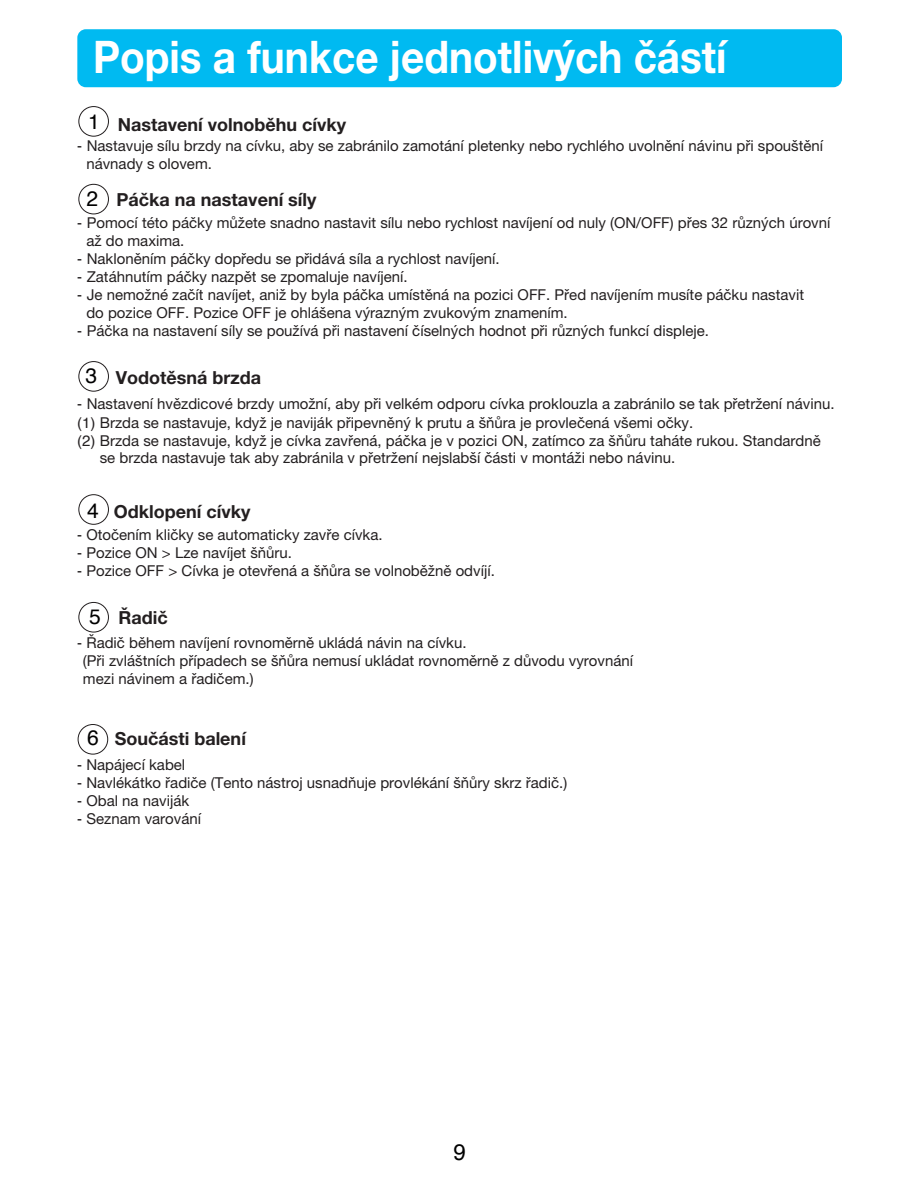
<style>
.page{position:relative;width:918px;height:1188px;background:#fff}
.page>*{position:absolute;margin:0;border:0;box-sizing:border-box;transform-origin:0 0}
.t1{font:700 45px "Helvetica Neue LT Pro";color:#fff;scale:.9 1}
.t2{font:22.5px "Helvetica";color:#000}
.t3{font:21px "Helvetica";color:#000}
.t4{font:700 18px "Helvetica Neue LT Pro";color:#231f20}
.t5{font:15px/18px "Helvetica Neue LT Pro";color:#231f20}
.s1{font-family:"Helvetica"}
.s2{font-family:"Helvetica";font-weight:400;font-size:21px;color:#000}
</style>
<div class="page">
<div style="left:77px;top:29px;width:765px;height:58px;background:#00baf1"></div>
<svg style="left:78px;top:106px;width:31px;height:31px"></svg>
<svg style="left:78px;top:602px;width:31px;height:30px"></svg>
<svg style="left:78px;top:494px;width:31px;height:31px"></svg>
<svg style="left:78px;top:184px;width:31px;height:30px"></svg>
<svg style="left:78px;top:361px;width:31px;height:31px"></svg>
<svg style="left:78px;top:724px;width:30px;height:31px"></svg>
<h1 class="t1" style="left:93px;top:28px;width:706px">Popis a funkce jednotlivých částí</h1>
<h3 class="t3" style="left:88px;top:103px;width:13px">1</h3>
<p class="t4" style="left:118px;top:113px;width:230px">Nastavení volnoběhu cívky</p>
<p class="t5" style="left:86px;top:137px;width:738px;line-height:17.4px;text-indent:-9px"><span class="s1">-</span> Nastavuje sílu brzdy na cívku, aby se zabránilo zamotání pletenky nebo rychlého uvolnění návinu při spouštění návnady s olovem.</p>
<p class="t4" style="left:86px;top:189px;width:232px"><span class="s2">2</span> Páčka na nastavení síly</p>
<p class="t5" style="left:86px;top:213px;width:746px;text-indent:-9px"><span class="s1">-</span> Pomocí této páčky můžete snadno nastavit sílu nebo rychlost navíjení od nuly (ON/OFF) přes 32 různých úrovní až do maxima.</p>
<p class="t5" style="left:77px;top:249px;width:424px"><span class="s1">-</span> Nakloněním páčky dopředu se přidává síla a rychlost navíjení.</p>
<p class="t5" style="left:77px;top:267px;width:332px"><span class="s1">-</span> Zatáhnutím páčky nazpět se zpomaluje navíjení.</p>
<p class="t5" style="left:86px;top:285px;width:719px;text-indent:-9px"><span class="s1">-</span> Je nemožné začít navíjet, aniž by byla páčka umístěná na pozici OFF. Před navíjením musíte páčku nastavit do pozice OFF. Pozice OFF je ohlášena výrazným zvukovým znamením.</p>
<p class="t5" style="left:77px;top:321px;width:633px"><span class="s1">-</span> Páčka na nastavení síly se používá při nastavení číselných hodnot při různých funkcí displeje.</p>
<p class="t4" style="left:86px;top:366px;width:177px"><span class="s2">3</span> Vodotěsná brzda</p>
<p class="t5" style="left:77px;top:394px;width:759px"><span class="s1">-</span> Nastavení hvězdicové brzdy umožní, aby při velkém odporu cívka proklouzla a zabránilo se tak přetržení návinu.</p>
<p class="t5" style="left:77px;top:414px;width:745px"><span class="s1">(1)</span> Brzda se nastavuje, když je naviják připevněný k prutu a šňůra je provlečená všemi očky.<br><span class="s1">(2)</span> Brzda se nastavuje, když je cívka zavřená, páčka je v pozici ON, zatímco za šňůru taháte rukou. Standardně</p>
<p class="t5" style="left:100px;top:448px;width:577px">se brzda nastavuje tak aby zabránila v přetržení nejslabší části v montáži nebo návinu.</p>
<p class="t4" style="left:87px;top:501px;width:165px"><span class="s2">4</span> Odklopení cívky</p>
<p class="t5" style="left:77px;top:525px;width:307px"><span class="s1">-</span> Otočením kličky se automaticky zavře cívka.</p>
<p class="t5" style="left:77px;top:543px;width:216px"><span class="s1">-</span> Pozice ON &gt; Lze navíjet šňůru.</p>
<p class="t5" style="left:77px;top:561px;width:419px"><span class="s1">-</span> Pozice OFF &gt; Cívka je otevřená a šňůra se volnoběžně odvíjí.</p>
<p class="t4" style="left:89px;top:606px;width:80px"><span class="s2">5</span> Řadič</p>
<p class="t5" style="left:83px;top:633px;width:552px;text-indent:-6px"><span class="s1">-</span> Řadič během navíjení rovnoměrně ukládá návin na cívku.<br>(Při zvláštních případech se šňůra nemusí ukládat rovnoměrně z důvodu vyrovnání mezi návinem a řadičem.)</p>
<p class="t4" style="left:87px;top:727px;width:160px"><span class="s2">6</span> Součásti balení</p>
<p class="t5" style="left:77px;top:756px;width:110px"><span class="s1">-</span> Napájecí kabel</p>
<p class="t5" style="left:77px;top:774px;width:492px"><span class="s1">-</span> Navlékátko řadiče (Tento nástroj usnadňuje provlékání šňůry skrz řadič.)</p>
<p class="t5" style="left:77px;top:792px;width:113px"><span class="s1">-</span> Obal na naviják</p>
<p class="t5" style="left:77px;top:810px;width:125px"><span class="s1">-</span> Seznam varování</p>
<h2 class="t2" style="left:454px;top:1133px;width:14px">9</h2>
</div>
